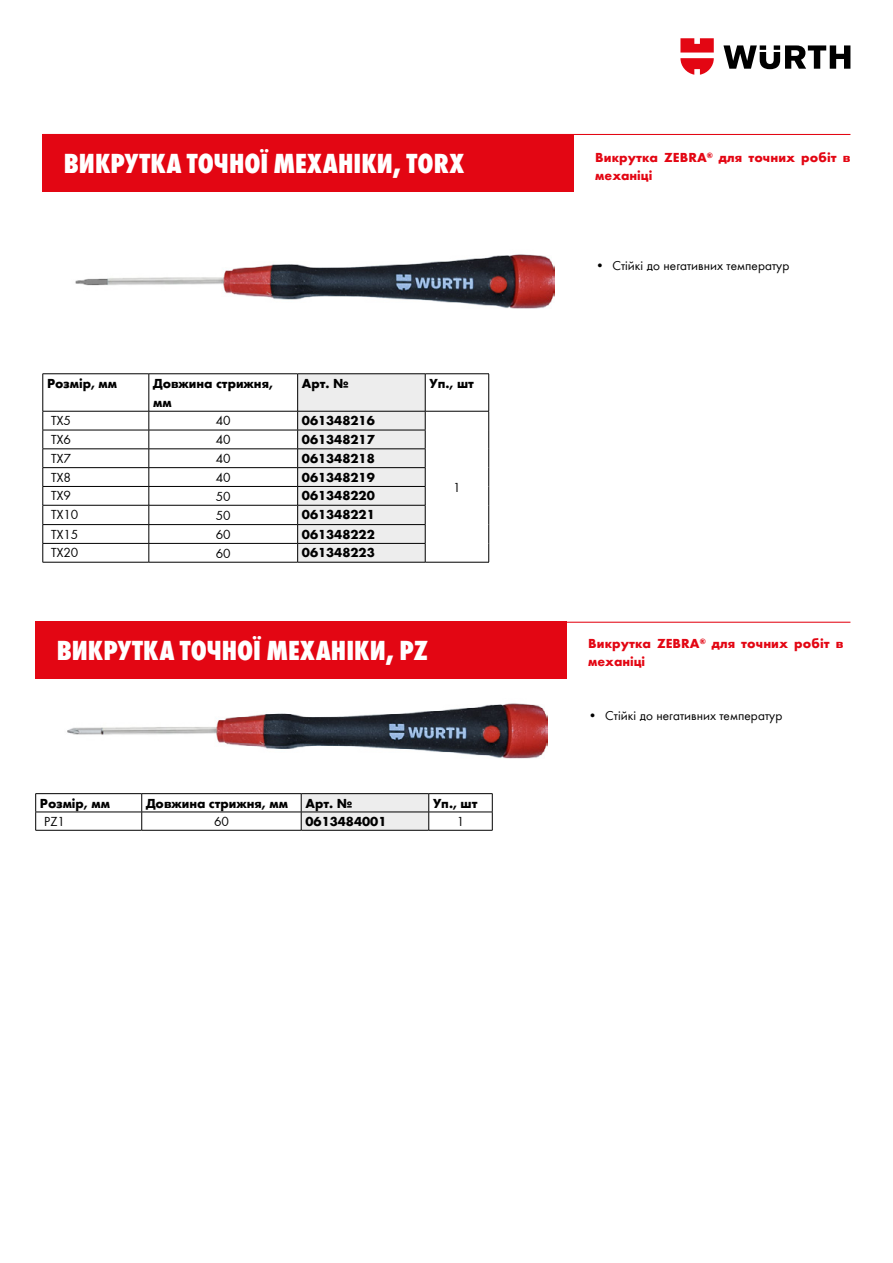
<style>
.page{position:relative;width:893px;height:1263px;background:#fff}
.page>*{position:absolute;margin:0;border:0;box-sizing:border-box;transform-origin:0 0}
.t1{font:800 condensed 28.5px "Wuerth";letter-spacing:.005em;color:#fff}
.t2{font:700 13.5px/19.2px "Wuerth";color:#000}
.t3{font:13.5px "Wuerth";color:#000}
.t4{font:700 13.5px/18px "Wuerth";letter-spacing:.005em;color:#e30613}
</style>
<div class="page">
<svg style="left:723px;top:45px;width:127px;height:24px"></svg>
<svg style="left:680px;top:38px;width:34px;height:37px"></svg>
<hr style="left:43px;top:134px;width:807px;height:1px;background:#e30613">
<hr style="left:43px;top:622px;width:807px;height:1px;background:#e30613">
<div style="left:43px;top:134px;width:531px;height:58px;background:#e30613"></div>
<div style="left:35px;top:622px;width:532px;height:57px;background:#e30613"></div>
<hr style="left:43px;top:373px;width:106px;height:1px;background:#000">
<hr style="left:43px;top:374px;width:1px;height:37px;background:#000">
<hr style="left:149px;top:373px;width:149px;height:1px;background:#000">
<hr style="left:149px;top:374px;width:1px;height:37px;background:#000">
<hr style="left:298px;top:373px;width:127px;height:1px;background:#000">
<hr style="left:425px;top:373px;width:64px;height:1px;background:#000">
<hr style="left:488px;top:374px;width:1px;height:37px;background:#000">
<hr style="left:43px;top:411px;width:106px;height:1px;background:#000">
<hr style="left:149px;top:411px;width:149px;height:1px;background:#000">
<hr style="left:425px;top:411px;width:64px;height:1px;background:#000">
<hr style="left:43px;top:430px;width:106px;height:1px;background:#000">
<hr style="left:149px;top:430px;width:149px;height:1px;background:#000">
<hr style="left:43px;top:449px;width:106px;height:1px;background:#000">
<hr style="left:149px;top:449px;width:149px;height:1px;background:#000">
<hr style="left:43px;top:467px;width:106px;height:1px;background:#000">
<hr style="left:149px;top:467px;width:149px;height:1px;background:#000">
<hr style="left:43px;top:486px;width:106px;height:1px;background:#000">
<hr style="left:149px;top:486px;width:149px;height:1px;background:#000">
<hr style="left:43px;top:505px;width:106px;height:1px;background:#000">
<hr style="left:149px;top:505px;width:149px;height:1px;background:#000">
<hr style="left:43px;top:524px;width:106px;height:1px;background:#000">
<hr style="left:149px;top:524px;width:149px;height:1px;background:#000">
<hr style="left:43px;top:543px;width:106px;height:1px;background:#000">
<svg style="left:43px;top:411px;width:1px;height:151px"></svg>
<hr style="left:149px;top:543px;width:149px;height:1px;background:#000">
<svg style="left:149px;top:411px;width:1px;height:151px"></svg>
<svg style="left:297px;top:374px;width:129px;height:188px"></svg>
<svg style="left:488px;top:411px;width:1px;height:151px"></svg>
<hr style="left:43px;top:562px;width:106px;height:1px;background:#000">
<hr style="left:149px;top:562px;width:149px;height:1px;background:#000">
<hr style="left:298px;top:562px;width:127px;height:1px;background:#000">
<hr style="left:425px;top:562px;width:64px;height:1px;background:#000">
<hr style="left:35px;top:793px;width:107px;height:1px;background:#000">
<hr style="left:142px;top:793px;width:159px;height:1px;background:#000">
<hr style="left:301px;top:793px;width:128px;height:1px;background:#000">
<hr style="left:429px;top:793px;width:64px;height:1px;background:#000">
<hr style="left:35px;top:812px;width:107px;height:1px;background:#000">
<svg style="left:35px;top:794px;width:1px;height:36px"></svg>
<hr style="left:142px;top:812px;width:159px;height:1px;background:#000">
<svg style="left:141px;top:794px;width:1px;height:36px"></svg>
<hr style="left:429px;top:812px;width:64px;height:1px;background:#000">
<svg style="left:301px;top:794px;width:128px;height:36px"></svg>
<svg style="left:492px;top:794px;width:1px;height:36px"></svg>
<hr style="left:35px;top:830px;width:107px;height:1px;background:#000">
<hr style="left:142px;top:830px;width:159px;height:1px;background:#000">
<hr style="left:301px;top:830px;width:128px;height:1px;background:#000">
<hr style="left:429px;top:830px;width:64px;height:1px;background:#000">
<img style="left:67px;top:703px;width:480px;height:56px">
<img style="left:75px;top:254px;width:479px;height:55px">
<h1 class="t1" style="left:64px;top:143px;width:402px">ВИКРУТКА ТОЧНОЇ МЕХАНІКИ, TORX</h1>
<p class="t2" style="left:47px;top:373px;width:72px">Розмір, мм</p>
<p class="t2" style="left:153px;top:373px;width:122px">Довжина стрижня, мм</p>
<p class="t2" style="left:302px;top:373px;width:48px">Арт. №</p>
<p class="t2" style="left:429px;top:373px;width:46px">Уп., шт</p>
<p class="t3" style="left:51px;top:411px;width:21px">TX5</p>
<p class="t3" style="left:216px;top:412px;width:16px">40</p>
<p class="t2" style="left:302px;top:410px;width:74px">061348216</p>
<p class="t3" style="left:51px;top:430px;width:21px">TX6</p>
<p class="t3" style="left:216px;top:431px;width:16px">40</p>
<p class="t2" style="left:302px;top:429px;width:74px">061348217</p>
<p class="t3" style="left:51px;top:449px;width:21px">TX7</p>
<p class="t3" style="left:216px;top:449px;width:16px">40</p>
<p class="t2" style="left:302px;top:448px;width:74px">061348218</p>
<p class="t3" style="left:51px;top:468px;width:21px">TX8</p>
<p class="t3" style="left:216px;top:468px;width:16px">40</p>
<p class="t2" style="left:302px;top:466px;width:74px">061348219</p>
<p class="t3" style="left:51px;top:487px;width:21px">TX9</p>
<p class="t3" style="left:216px;top:487px;width:16px">50</p>
<p class="t2" style="left:302px;top:485px;width:74px">061348220</p>
<p class="t3" style="left:51px;top:505px;width:29px">TX10</p>
<p class="t3" style="left:216px;top:506px;width:16px">50</p>
<p class="t2" style="left:302px;top:504px;width:74px">061348221</p>
<p class="t3" style="left:51px;top:525px;width:29px">TX15</p>
<p class="t3" style="left:216px;top:525px;width:16px">60</p>
<p class="t2" style="left:302px;top:523px;width:74px">061348222</p>
<p class="t3" style="left:51px;top:544px;width:29px">TX20</p>
<p class="t3" style="left:216px;top:544px;width:16px">60</p>
<p class="t2" style="left:302px;top:542px;width:74px">061348223</p>
<p class="t3" style="left:453px;top:478px;width:9px">1</p>
<h1 class="t1" style="left:57px;top:630px;width:373px">ВИКРУТКА ТОЧНОЇ МЕХАНІКИ, РZ</h1>
<p class="t2" style="left:40px;top:792px;width:72px">Розмір, мм</p>
<p class="t2" style="left:146px;top:792px;width:144px">Довжина стрижня, мм</p>
<p class="t2" style="left:305px;top:792px;width:48px">Арт. №</p>
<p class="t2" style="left:433px;top:792px;width:46px">Уп., шт</p>
<p class="t3" style="left:44px;top:812px;width:22px">РZ1</p>
<p class="t3" style="left:214px;top:812px;width:16px">60</p>
<p class="t2" style="left:305px;top:811px;width:82px">0613484001</p>
<p class="t3" style="left:457px;top:812px;width:9px">1</p>
<p class="t4" style="left:595px;top:147px;width:257px">Викрутка ZEBRA<sup>®</sup> для точних робіт в механіці</p>
<p class="t3" style="left:595px;top:256px;width:196px">• Стійкі до негативних температур</p>
<p class="t4" style="left:588px;top:633px;width:257px">Викрутка ZEBRA<sup>®</sup> для точних робіт в механіці</p>
<p class="t3" style="left:588px;top:706px;width:196px">• Стійкі до негативних температур</p>
</div>
